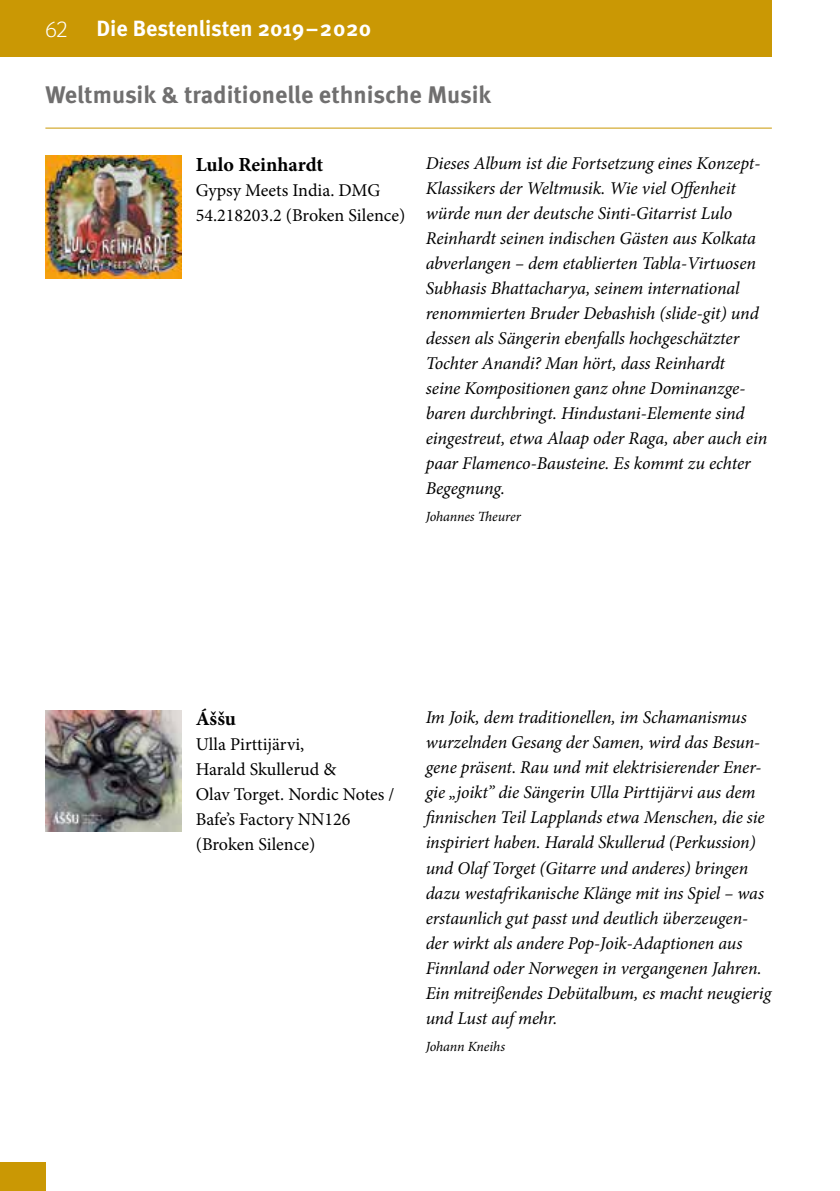
<style>
.page{position:relative;width:840px;height:1191px;background:#fff}
.page>*{position:absolute;margin:0;border:0;box-sizing:border-box;transform-origin:0 0}
.t1{font:700 24px "Meta Pro";color:#706f6f}
.t2{font:700 22px "Meta Pro";color:#fff}
.t3{font:300 22px "Meta Head OT";color:#fff}
.t4{font:700 20px "Minion Pro";letter-spacing:-.005em;color:#000}
.t5{font:italic 18px/25px "Minion Pro";letter-spacing:-.005em;color:#000}
.t6{font:18px/25px "Minion Pro";color:#000}
.t7{font:italic 14px "Minion Pro";letter-spacing:-.01em;color:#000}
</style>
<div class="page">
<div style="left:0;top:0;width:771px;height:57px;background:#ca9804"></div>
<div style="left:0;top:1162px;width:45px;height:29px;background:#ca9804"></div>
<hr style="left:45px;top:128px;width:726px;height:1px;background:#ca9804">
<img style="left:45px;top:156px;width:136px;height:122px">
<img style="left:45px;top:710px;width:136px;height:122px">
<p class="t3" style="left:45px;top:17px;width:23px">62</p>
<p class="t2" style="left:96px;top:15px;width:276px">Die Bestenlisten 2019–2020</p>
<h1 class="t1" style="left:45px;top:80px;width:447px">Weltmusik &amp; traditionelle ethnische Musik</h1>
<p class="t4" style="left:196px;top:150px;width:129px">Lulo Reinhardt</p>
<p class="t6" style="left:196px;top:177px;width:211px">Gypsy Meets India. DMG<br>54.218203.2 (Broken Silence)</p>
<p class="t5" style="left:425px;top:151px;width:343px">Dieses Album ist die Fortsetzung eines Konzept-Klassikers der Weltmusik. Wie viel Offenheit würde nun der deutsche Sinti-Gitarrist Lulo Reinhardt seinen indischen Gästen aus Kolkata abverlangen – dem etablierten Tabla-Virtuosen Subhasis Bhattacharya, seinem international renommierten Bruder Debashish (slide-git) und dessen als Sängerin ebenfalls hochgeschätzter Tochter Anandi? Man hört, dass Reinhardt<br>seine Kompositionen ganz ohne Dominanzge&shy;baren durchbringt. Hindustani-Elemente sind eingestreut, etwa Alaap oder Raga, aber auch ein paar Flamenco-Bausteine. Es kommt zu echter Begegnung.</p>
<p class="t7" style="left:425px;top:507px;width:97px">Johannes Theurer</p>
<p class="t4" style="left:196px;top:704px;width:42px">Áššu</p>
<p class="t6" style="left:196px;top:731px;width:200px">Ulla Pirttijärvi,<br>Harald Skullerud &amp;<br>Olav Torget. Nordic Notes /<br>Bafe’s Factory NN126 (Broken Silence)</p>
<p class="t5" style="left:425px;top:705px;width:347px">Im Joik, dem traditionellen, im Schamanismus wurzelnden Gesang der Samen, wird das Besun&shy;gene präsent. Rau und mit elektrisierender Ener&shy;gie „joikt” die Sängerin Ulla Pirttijärvi aus dem finnischen Teil Lapplands etwa Menschen, die sie inspiriert haben. Harald Skullerud (Perkussion) und Olaf Torget (Gitarre und anderes) bringen dazu westafrikanische Klänge mit ins Spiel – was erstaunlich gut passt und deutlich überzeugen&shy;der wirkt als andere Pop-Joik-Adaptionen aus Finnland oder Norwegen in vergangenen Jahren.<br>Ein mitreißendes Debütalbum, es macht neugierig und Lust auf mehr.</p>
<p class="t7" style="left:425px;top:1036px;width:81px">Johann Kneihs</p>
</div>
